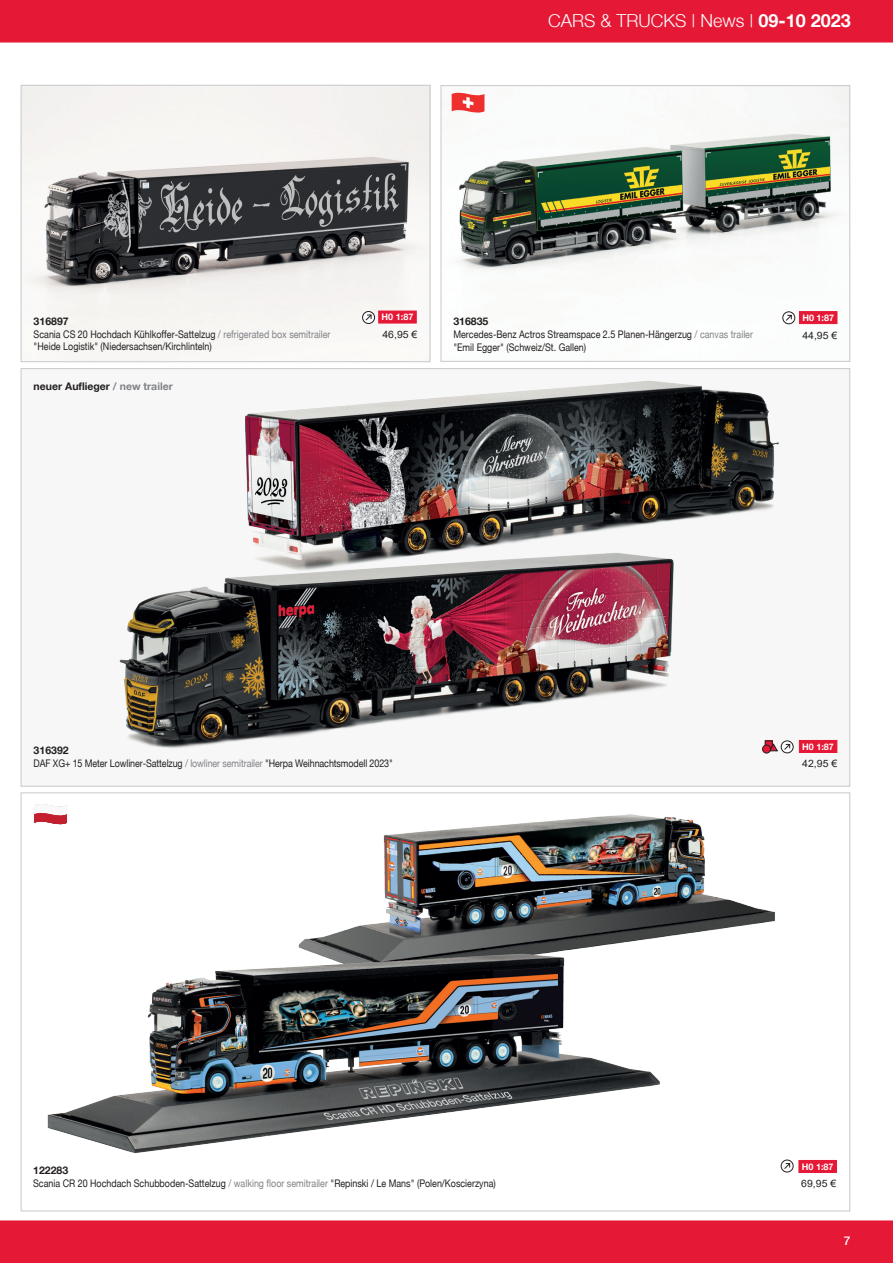
<style>
.page{position:relative;width:893px;height:1263px;background:#fff}
.page>*{position:absolute;margin:0;border:0;box-sizing:border-box;transform-origin:0 0}
.t1{font:300 18px "Helvetica Neue";color:#fff}
.t2{font:700 18px "Helvetica Neue";color:#fff}
.t3{font:500 12px "Helvetica Neue";color:#fff}
.Artikelnummer{font:10.5px "Helvetica Neue";color:#231f20;scale:.85 1}
.Artieklbezeichnung_englisch6pt{font:700 10.5px "Helvetica Neue";color:#231f20}
.Artikelnummer-2{font:700 10.5px "Helvetica Neue";color:#231f20}
.Preisangabe{font:10.05px "Arial";color:#231f20;scale:1.04 1}
.Dokumententitel{font:700 9px "Helvetica Neue";color:#fff}
.s1{font-weight:700}
.s2{color:#808285}
</style>
<div class="page">
<div style="left:21px;top:793px;width:829px;height:418px;background:#fff;border:1px solid #c7c8ca"></div>
<div style="left:21px;top:368px;width:829px;height:418px;background:#f7f7f8;border:1px solid #c7c8ca"></div>
<img style="left:216px;top:351px;width:593px;height:175px">
<img style="left:119px;top:526px;width:555px;height:222px">
<img style="left:304px;top:814px;width:471px;height:126px">
<img style="left:20px;top:940px;width:640px;height:233px">
<img style="left:443px;top:87px;width:405px;height:273px">
<div style="left:441px;top:85px;width:409px;height:277px;border:1px solid #c7c8ca"></div>
<img style="left:23px;top:87px;width:405px;height:273px">
<div style="left:21px;top:85px;width:409px;height:277px;border:1px solid #c7c8ca"></div>
<div style="left:0;top:1220px;width:893px;height:43px;background:#e51836"></div>
<div style="left:0;top:0;width:893px;height:43px;background:#e51836"></div>
<div style="left:765px;top:740px;width:8px;height:8px;border:1px solid #231f20"></div>
<div style="left:762px;top:745px;width:8px;height:8px;background:#e51836;border-radius:50%"></div>
<div style="left:762px;top:745px;width:9px;height:8px;border:1px solid #231f20;border-radius:50%"></div>
<svg style="left:452px;top:93px;width:32px;height:20px"></svg>
<svg style="left:783px;top:312px;width:12px;height:12px"></svg>
<div style="left:782px;top:311px;width:13px;height:13px;border:1px solid #231f20;border-radius:50%"></div>
<svg style="left:785px;top:314px;width:7px;height:7px"></svg>
<svg style="left:363px;top:311px;width:12px;height:12px"></svg>
<div style="left:362px;top:311px;width:13px;height:13px;border:1px solid #231f20;border-radius:50%"></div>
<svg style="left:365px;top:314px;width:7px;height:7px"></svg>
<div style="left:378px;top:311px;width:39px;height:12px;background:#e51836;border:1px solid #e51836"></div>
<div style="left:799px;top:311px;width:38px;height:13px;background:#e51836"></div>
<div style="left:781px;top:740px;width:12px;height:13px;border:1px solid #231f20;border-radius:50%"></div>
<svg style="left:768px;top:743px;width:23px;height:8px"></svg>
<div style="left:799px;top:740px;width:38px;height:13px;background:#e51836"></div>
<svg style="left:34px;top:804px;width:33px;height:20px"></svg>
<div style="left:781px;top:1160px;width:12px;height:12px;border:1px solid #231f20;border-radius:50%"></div>
<svg style="left:783px;top:1162px;width:8px;height:8px"></svg>
<div style="left:799px;top:1160px;width:38px;height:13px;background:#e51836"></div>
<h1 class="t1" style="left:548px;top:10px;width:304px">CARS &amp; TRUCKS | News | <span class="s1">09-10 2023</span></h1>
<h1 class="t2" style="left:768px;top:10px;width:39px">3 04</h1>
<p class="Artikelnummer-2" style="left:34px;top:315px;width:37px">316897</p>
<p class="Artikelnummer" style="left:34px;top:328px;width:351px">Scania CS 20 Hochdach Kühlkoffer-Sattelzug <span class="s2">/ refrigerated box semitrailer</span></p>
<p class="Artikelnummer" style="left:34px;top:340px;width:211px">"Heide Logistik" (Niedersachsen/Kirchlinteln)</p>
<p class="Artieklbezeichnung_englisch6pt" style="left:34px;top:380px;width:141px">neuer Auflieger <span class="s2">/ new trailer</span></p>
<p class="Dokumententitel" style="left:382px;top:311px;width:33px">H0 1:87</p>
<p class="Dokumententitel" style="left:802px;top:312px;width:33px">H0 1:87</p>
<p class="Artikelnummer-2" style="left:453px;top:315px;width:37px">316835</p>
<p class="Artikelnummer" style="left:453px;top:328px;width:354px">Mercedes-Benz Actros Streamspace 2.5 Planen-Hängerzug <span class="s2">/ canvas trailer</span></p>
<p class="Artikelnummer" style="left:453px;top:341px;width:158px">"Emil Egger" (Schweiz/St. Gallen)</p>
<p class="Preisangabe" style="left:382px;top:328px;width:35px">46,95 €</p>
<p class="Preisangabe" style="left:802px;top:328px;width:35px">44,95 €</p>
<p class="Artikelnummer-2" style="left:34px;top:744px;width:37px">316392</p>
<p class="Artikelnummer" style="left:34px;top:757px;width:424px">DAF XG+ 15 Meter Lowliner-Sattelzug <span class="s2">/ lowliner semitrailer</span> "Herpa Weihnachtsmodell 2023"</p>
<p class="Artikelnummer-2" style="left:33px;top:1164px;width:37px">122283</p>
<p class="Artikelnummer" style="left:33px;top:1177px;width:546px">Scania CR 20 Hochdach Schubboden-Sattelzug <span class="s2">/ walking floor semitrailer</span> "Repinski / Le Mans" (Polen/Koscierzyna)</p>
<p class="Dokumententitel" style="left:802px;top:741px;width:33px">H0 1:87</p>
<p class="Preisangabe" style="left:802px;top:757px;width:35px">42,95 €</p>
<p class="Dokumententitel" style="left:802px;top:1161px;width:33px">H0 1:87</p>
<p class="Preisangabe" style="left:801px;top:1176px;width:35px">69,95 €</p>
<p class="t3" style="left:844px;top:1233px;width:8px">7</p>
</div>
